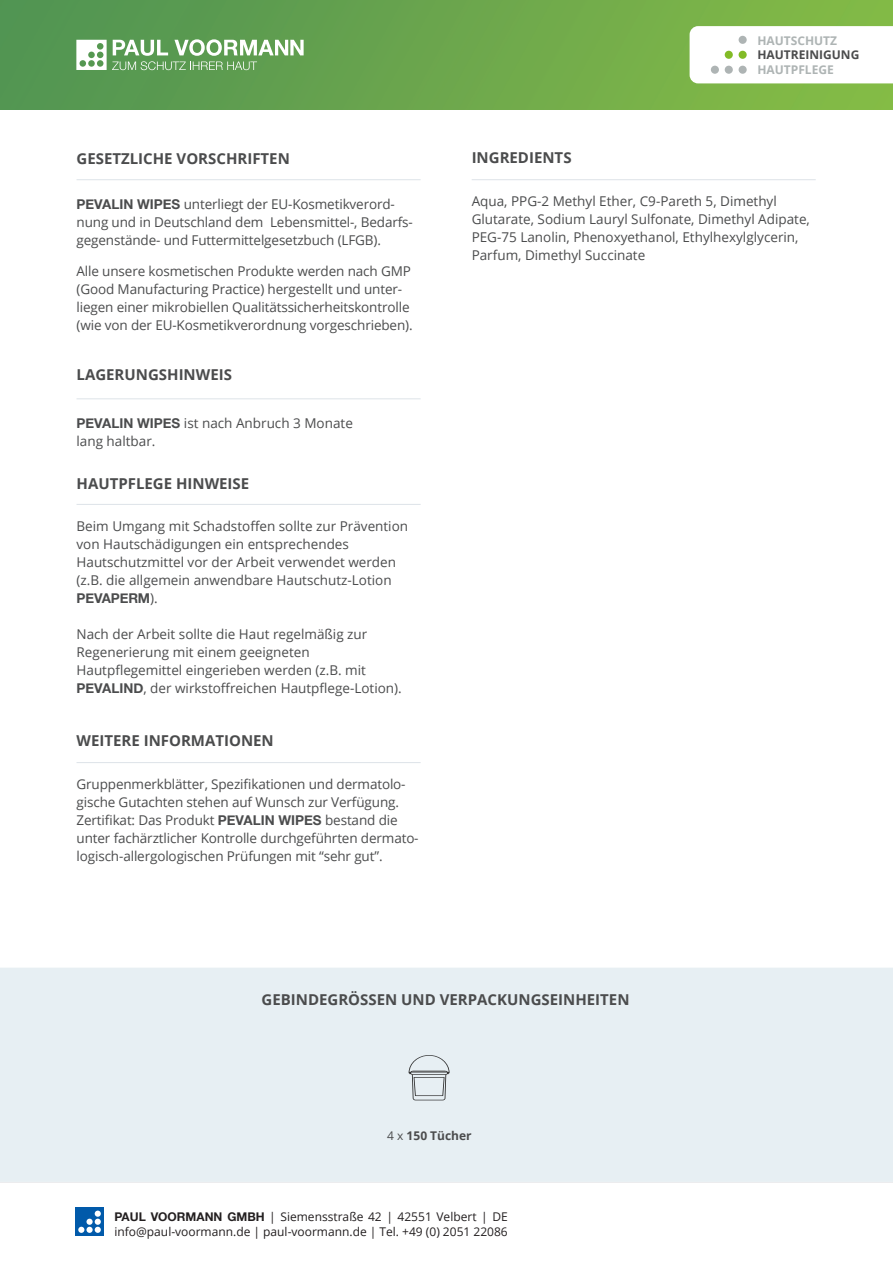
<style>
.page{position:relative;width:893px;height:1263px;background:#fff}
.page>*{position:absolute;margin:0;border:0;box-sizing:border-box;transform-origin:0 0}
.t1{font:700 15px "Open Sans";color:#4b4c4d}
.Listen_mit_Punkt{font:13.5px/18px "Open Sans";letter-spacing:-.01em;color:#4b4c4d}
.t2{font:12px "Open Sans";color:#231f20}
.t3{font:700 12px "Open Sans";color:#4b4c4d}
.t4{font:700 12px "Open Sans";color:#aeb4b4}
.s1{font-family:"Helvetica Neue";font-weight:700}
.s2{font-weight:400}
</style>
<div class="page">
<svg style="left:0;top:1182px;width:893px;height:1px"></svg>
<div style="left:0;top:968px;width:893px;height:214px;background:#e7eff3"></div>
<img style="left:0;top:0;width:893px;height:110px">
<hr style="left:77px;top:179px;width:344px;height:1px;background:#dde3e8">
<hr style="left:77px;top:398px;width:344px;height:1px;background:#dde3e8">
<hr style="left:77px;top:762px;width:344px;height:1px;background:#dde3e8">
<hr style="left:77px;top:504px;width:344px;height:1px;background:#dde3e8">
<hr style="left:472px;top:179px;width:344px;height:1px;background:#dde3e8">
<div style="left:75px;top:1207px;width:29px;height:29px;background:#015aaa"></div>
<div style="left:86px;top:1227px;width:7px;height:6px;background:#fff;border-radius:50%"></div>
<svg style="left:78px;top:1227px;width:6px;height:6px"></svg>
<svg style="left:95px;top:1219px;width:6px;height:14px"></svg>
<div style="left:86px;top:1219px;width:7px;height:6px;background:#fff;border-radius:50%"></div>
<div style="left:95px;top:1210px;width:6px;height:7px;background:#fff;border-radius:50%"></div>
<svg style="left:76px;top:39px;width:228px;height:31px"></svg>
<svg style="left:690px;top:26px;width:203px;height:57px"></svg>
<div style="left:739px;top:36px;width:8px;height:8px;background:#aeb4b4;border-radius:50%"></div>
<div style="left:739px;top:51px;width:8px;height:8px;background:#82bb27;border-radius:50%"></div>
<div style="left:739px;top:66px;width:8px;height:8px;background:#aeb4b4;border-radius:50%"></div>
<div style="left:725px;top:51px;width:8px;height:8px;background:#82bb27;border-radius:50%"></div>
<div style="left:725px;top:66px;width:8px;height:8px;background:#aeb4b4;border-radius:50%"></div>
<div style="left:711px;top:66px;width:8px;height:8px;background:#aeb4b4;border-radius:50%"></div>
<svg style="left:409px;top:1055px;width:41px;height:45px;background:#cdd4d7"></svg>
<p class="t1" style="left:77px;top:148px;width:215px">GESETZLICHE VORSCHRIFTEN</p>
<p class="Listen_mit_Punkt" style="left:77px;top:195px;width:338px"><span class="s1">PEVALIN WIPES</span> unterliegt der EU-Kosmetikverord&shy;nung und in Deutschland dem Lebensmittel-, Bedarfs&shy;gegenstände- und Futtermittelgesetzbuch (LFGB).</p>
<p class="Listen_mit_Punkt" style="left:77px;top:261px;width:338px">Alle unsere kosmetischen Produkte werden nach GMP (Good Manufacturing Practice) hergestellt und unter&shy;liegen einer mikrobiellen Qualitätssicherheitskontrolle (wie von der EU-Kosmetikverordnung vorgeschrieben).</p>
<p class="t1" style="left:77px;top:364px;width:157px">LAGERUNGSHINWEIS</p>
<p class="Listen_mit_Punkt" style="left:77px;top:414px;width:278px"><span class="s1">PEVALIN WIPES</span> ist nach Anbruch 3 Monate lang haltbar.</p>
<p class="t1" style="left:77px;top:472px;width:174px">HAUTPFLEGE HINWEISE</p>
<p class="Listen_mit_Punkt" style="left:77px;top:516px;width:333px">Beim Umgang mit Schadstoffen sollte zur Prävention von Hautschädigungen ein entsprechendes Hautschutzmittel vor der Arbeit verwendet werden (z.B. die allgemein anwendbare Hautschutz-Lotion <span class="s1">PEVAPERM</span>).</p>
<p class="Listen_mit_Punkt" style="left:77px;top:624px;width:292px">Nach der Arbeit sollte die Haut regelmäßig zur</p>
<p class="Listen_mit_Punkt" style="left:77px;top:642px;width:235px">Regenerierung mit einem geeigneten</p>
<p class="Listen_mit_Punkt" style="left:77px;top:660px;width:291px">Hautpflegemittel eingerieben werden (z.B. mit</p>
<p class="Listen_mit_Punkt" style="left:77px;top:678px;width:327px"><span class="s1">PEVALIND</span>, der wirkstoffreichen Hautpflege-Lotion).</p>
<p class="t1" style="left:77px;top:730px;width:199px">WEITERE INFORMATIONEN</p>
<p class="Listen_mit_Punkt" style="left:77px;top:774px;width:344px">Gruppenmerkblätter, Spezifikationen und dermatolo&shy;gische Gutachten stehen auf Wunsch zur Verfügung.<br>Zertifikat: Das Produkt <span class="s1">PEVALIN WIPES</span> bestand die unter fachärztlicher Kontrolle durchgeführten dermato&shy;logisch-allergologischen Prüfungen mit “sehr gut”.</p>
<p class="t4" style="left:757px;top:32px;width:81px">HAUTSCHUTZ</p>
<p class="t3" style="left:757px;top:47px;width:104px">HAUTREINIGUNG</p>
<p class="t4" style="left:757px;top:61px;width:78px">HAUTPFLEGE</p>
<p class="t1" style="left:472px;top:147px;width:101px">INGREDIENTS</p>
<p class="Listen_mit_Punkt" style="left:472px;top:191px;width:307px">Aqua, PPG-2 Methyl Ether, C9-Pareth 5, Dimethyl</p>
<p class="Listen_mit_Punkt" style="left:472px;top:209px;width:340px">Glutarate, Sodium Lauryl Sulfonate, Dimethyl Adipate,</p>
<p class="Listen_mit_Punkt" style="left:472px;top:227px;width:328px">PEG-75 Lanolin, Phenoxyethanol, Ethylhexylglycerin,<br>Parfum, Dimethyl Succinate</p>
<p class="t1" style="left:262px;top:989px;width:369px">GEBINDEGRÖSSEN UND VERPACKUNGSEINHEITEN</p>
<p class="t3" style="left:387px;top:1127px;width:86px"><span class="s2">4 x</span> 150 Tücher</p>
<p class="t2" style="left:114px;top:1208px;width:395px"><span class="s1">PAUL VOORMANN GMBH</span> | Siemensstraße 42 | 42551 Velbert | DE</p>
<p class="t2" style="left:114px;top:1223px;width:395px">info@paul-voormann.de | paul-voormann.de | Tel. +49 (0) 2051 22086</p>
</div>
